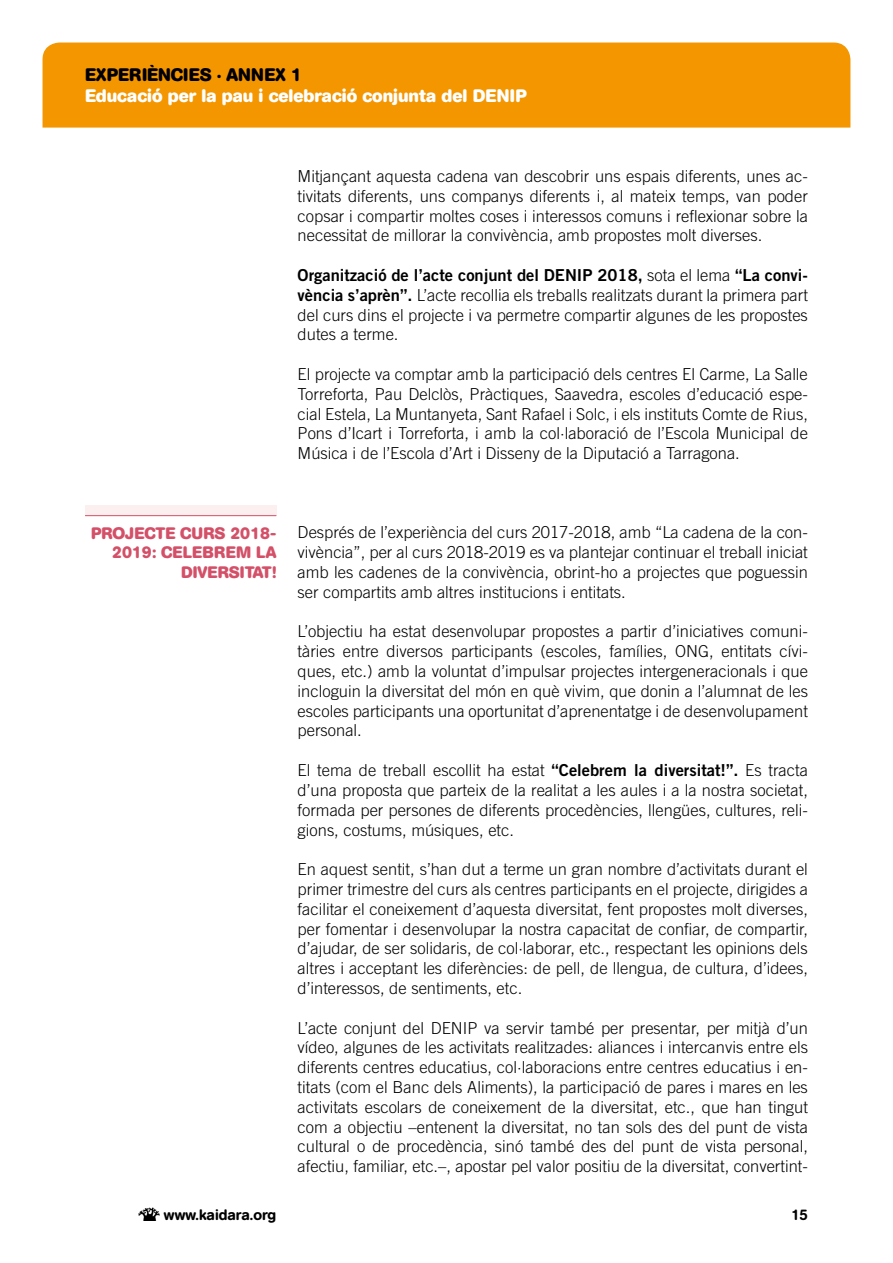
<style>
.page{position:relative;width:893px;height:1263px;background:#fff}
.page>*{position:absolute;margin:0;border:0;box-sizing:border-box;transform-origin:0 0}
.t1{font:700 18px "AG Book Rounded";color:#fff}
.t2{font:700 18px "AG Book Rounded";letter-spacing:.02em;color:#000}
.t3{font:300 16.5px/19.8px "Trade Gothic";color:#000;text-align:justify}
.t4{font:16.5px "Trade Gothic Bold Two";color:#000}
.t5{font:700 16.5px/19.8px "AG Book Rounded";color:#d35068;text-align:right}
.t6{font:500 15px "AG Book Rounded";color:#000}
.s1{font-family:"Trade Gothic";font-weight:300}
.s2{font-family:"Trade Gothic Bold Two";font-weight:400}
</style>
<div class="page">
<img style="left:139px;top:1207px;width:20px;height:13px">
<div style="left:43px;top:43px;width:807px;height:85px;background:#f49600"></div>
<div style="left:85px;top:505px;width:191px;height:11px;background:#fbeff0"></div>
<hr style="left:85px;top:515px;width:191px;height:1px;background:#d35068">
<p class="t2" style="left:85px;top:64px;width:218px">EXPERIÈNCIES · ANNEX 1</p>
<p class="t1" style="left:85px;top:86px;width:443px">Educació per la pau i celebració conjunta del DENIP</p>
<p class="t3" style="left:298px;top:166px;width:512px">Mitjançant aquesta cadena van descobrir uns espais diferents, unes ac&shy;tivitats diferents, uns companys diferents i, al mateix temps, van poder copsar i compartir moltes coses i interessos comuns i reflexionar sobre la necessitat de millorar la convivència, amb propostes molt diverses.</p>
<p class="t4" style="left:298px;top:265px;width:512px">Organització de l’acte conjunt del DENIP 2018, <span class="s1">sota el lema</span> “La convi-</p>
<p class="t3" style="left:298px;top:285px;width:512px"><span class="s2">vència s’aprèn”.</span> L’acte recollia els treballs realitzats durant la primera part del curs dins el projecte i va permetre compartir algunes de les propostes dutes a terme.</p>
<p class="t3" style="left:298px;top:364px;width:512px">El projecte va comptar amb la participació dels centres El Carme, La Salle Torreforta, Pau Delclòs, Pràctiques, Saavedra, escoles d’educació espe&shy;cial Estela, La Muntanyeta, Sant Rafael i Solc, i els instituts Comte de Rius, Pons d’Icart i Torreforta, i amb la col·laboració de l’Escola Municipal de Música i de l’Escola d’Art i Disseny de la Diputació a Tarragona.</p>
<p class="t5" style="left:91px;top:523px;width:187px">PROJECTE CURS 2018-<br>2019: CELEBREM LA<br>DIVERSITAT!</p>
<p class="t3" style="left:298px;top:522px;width:512px">Després de l’experiència del curs 2017-2018, amb “La cadena de la con&shy;vivència”, per al curs 2018-2019 es va plantejar continuar el treball iniciat amb les cadenes de la convivència, obrint-ho a projectes que poguessin ser compartits amb altres institucions i entitats.</p>
<p class="t3" style="left:298px;top:621px;width:512px">L’objectiu ha estat desenvolupar propostes a partir d’iniciatives comuni&shy;tàries entre diversos participants (escoles, famílies, ONG, entitats cívi&shy;ques, etc.) amb la voluntat d’impulsar projectes intergeneracionals i que incloguin la diversitat del món en què vivim, que donin a l’alumnat de les escoles participants una oportunitat d’aprenentatge i de desenvolupament personal.</p>
<p class="t3" style="left:298px;top:760px;width:512px">El tema de treball escollit ha estat <span class="s2">“Celebrem la diversitat!”.</span> Es tracta d’una proposta que parteix de la realitat a les aules i a la nostra societat, formada per persones de diferents procedències, llengües, cultures, reli&shy;gions, costums, músiques, etc.</p>
<p class="t3" style="left:298px;top:859px;width:512px">En aquest sentit, s’han dut a terme un gran nombre d’activitats durant el primer trimestre del curs als centres participants en el projecte, dirigides a facilitar el coneixement d’aquesta diversitat, fent propostes molt diverses, per fomentar i desenvolupar la nostra capacitat de confiar, de compartir, d’ajudar, de ser solidaris, de col·laborar, etc., respectant les opinions dels altres i acceptant les diferències: de pell, de llengua, de cultura, d’idees, d’interessos, de sentiments, etc.</p>
<p class="t3" style="left:298px;top:1017px;width:512px">L’acte conjunt del DENIP va servir també per presentar, per mitjà d’un vídeo, algunes de les activitats realitzades: aliances i intercanvis entre els diferents centres educatius, col·laboracions entre centres educatius i en&shy;titats (com el Banc dels Aliments), la participació de pares i mares en les activitats escolars de coneixement de la diversitat, etc., que han tingut com a objectiu –entenent la diversitat, no tan sols des del punt de vista cultural o de procedència, sinó també des del punt de vista personal, afectiu, familiar, etc.–, apostar pel valor positiu de la diversitat, convertint-</p>
<p class="t6" style="left:164px;top:1206px;width:114px">www.kaidara.org</p>
<p class="t6" style="left:791px;top:1206px;width:18px">15</p>
</div>
